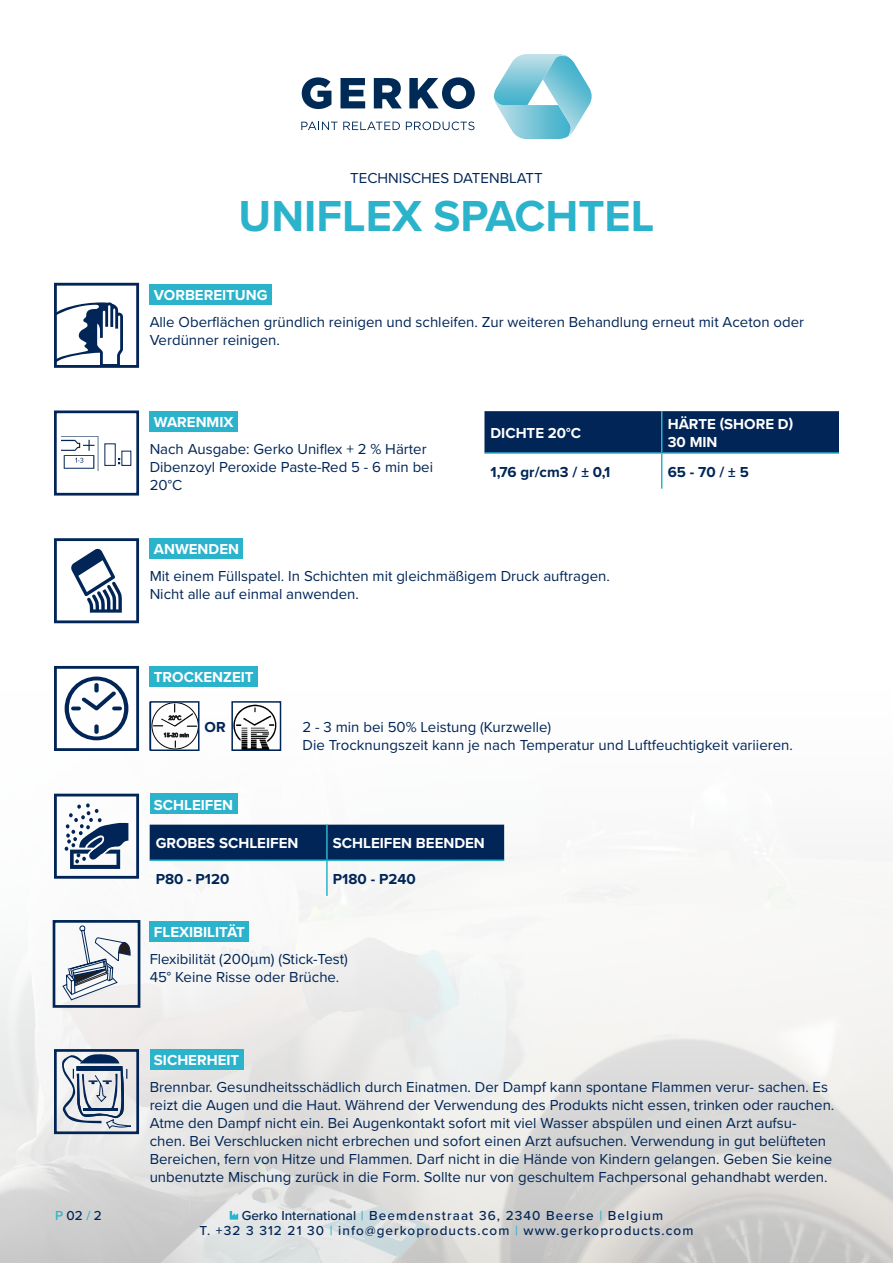
<style>
.page{position:relative;width:893px;height:1263px;background:#fff}
.page>*{position:absolute;margin:0;border:0;box-sizing:border-box;transform-origin:0 0}
.t1{font:700 45px "Proxima Nova";color:#2bb3cc}
.Alineastijl{font:15px/18px "Proxima Nova";color:#012556}
.t2{font:700 15px "Proxima Nova";color:#fff}
.Alineastijl-2{font:700 15px "Proxima Nova";color:#012556}
.t3{font:500 13.5px/15px "Proxima Nova";letter-spacing:.08em;color:#012556}
.s1{color:#2bb3cc}
</style>
<div class="page">
<svg style="left:301px;top:122px;width:99px;height:8px"></svg>
<svg style="left:406px;top:122px;width:68px;height:8px"></svg>
<svg style="left:302px;top:77px;width:29px;height:32px"></svg>
<svg style="left:340px;top:78px;width:25px;height:30px"></svg>
<svg style="left:374px;top:78px;width:28px;height:30px"></svg>
<svg style="left:409px;top:77px;width:66px;height:32px"></svg>
<svg style="left:494px;top:54px;width:98px;height:85px"></svg>
<img style="left:0;top:665px;width:893px;height:598px">
<svg style="left:230px;top:1211px;width:8px;height:8px"></svg>
<svg style="left:54px;top:538px;width:85px;height:85px"></svg>
<svg style="left:54px;top:666px;width:85px;height:85px"></svg>
<svg style="left:54px;top:794px;width:85px;height:85px"></svg>
<svg style="left:54px;top:283px;width:85px;height:85px"></svg>
<svg style="left:62px;top:1053px;width:70px;height:83px"></svg>
<div style="left:54px;top:1049px;width:85px;height:85px;border:3px solid #012556"></div>
<div style="left:54px;top:410px;width:85px;height:85px;border:3px solid #012556"></div>
<img style="left:62px;top:436px;width:36px;height:34px">
<svg style="left:104px;top:443px;width:28px;height:23px"></svg>
<svg style="left:75px;top:458px;width:8px;height:5px"></svg>
<div style="left:53px;top:920px;width:87px;height:88px;border:3px solid #012556"></div>
<svg style="left:62px;top:923px;width:69px;height:78px"></svg>
<div style="left:150px;top:284px;width:122px;height:20px;background:#2bb3cc"></div>
<div style="left:150px;top:411px;width:88px;height:20px;background:#2bb3cc"></div>
<div style="left:150px;top:538px;width:93px;height:21px;background:#2bb3cc"></div>
<div style="left:150px;top:666px;width:108px;height:20px;background:#2bb3cc"></div>
<div style="left:150px;top:794px;width:87px;height:20px;background:#2bb3cc"></div>
<div style="left:150px;top:1049px;width:94px;height:20px;background:#2bb3cc"></div>
<div style="left:150px;top:825px;width:354px;height:34px;background:#012556"></div>
<hr style="left:326px;top:825px;width:2px;height:34px;background:#2bb3cc">
<hr style="left:326px;top:861px;width:2px;height:35px;background:#2bb3cc">
<hr style="left:150px;top:859px;width:177px;height:2px;background:#2bb3cc">
<hr style="left:327px;top:859px;width:177px;height:2px;background:#2bb3cc">
<div style="left:150px;top:921px;width:99px;height:21px;background:#2bb3cc"></div>
<div style="left:484px;top:411px;width:355px;height:41px;background:#012556"></div>
<hr style="left:661px;top:411px;width:1px;height:41px;background:#2bb3cc">
<hr style="left:661px;top:454px;width:1px;height:35px;background:#2bb3cc">
<hr style="left:484px;top:452px;width:178px;height:2px;background:#2bb3cc">
<hr style="left:662px;top:452px;width:177px;height:2px;background:#2bb3cc">
<img style="left:234px;top:704px;width:44px;height:44px">
<div style="left:231px;top:701px;width:50px;height:50px;border:2px solid #012556"></div>
<img style="left:153px;top:704px;width:43px;height:44px">
<svg style="left:169px;top:715px;width:12px;height:5px"></svg>
<svg style="left:164px;top:733px;width:25px;height:4px"></svg>
<div style="left:150px;top:701px;width:49px;height:50px;border:2px solid #012556"></div>
<p class="t3" style="left:55px;top:1207px;width:48px"><span class="s1">P</span> 02 <span class="s1">/</span> 2</p>
<p class="Alineastijl" style="left:350px;top:168px;width:194px">TECHNISCHES DATENBLATT</p>
<p class="t1" style="left:239px;top:182px;width:417px">UNIFLEX SPACHTEL</p>
<p class="t2" style="left:154px;top:284px;width:115px">VORBEREITUNG</p>
<p class="Alineastijl" style="left:150px;top:312px;width:656px">Alle Oberflächen gründlich reinigen und schleifen. Zur weiteren Behandlung erneut mit Aceton oder<br>Verdünner reinigen.</p>
<p class="t2" style="left:154px;top:411px;width:81px">WARENMIX</p>
<p class="Alineastijl" style="left:150px;top:439px;width:285px">Nach Ausgabe: Gerko Uniflex + 2 % Härter<br>Dibenzoyl Peroxide Paste-Red 5 - 6 min bei<br>20°C</p>
<p class="t2" style="left:154px;top:538px;width:87px">ANWENDEN</p>
<p class="t2" style="left:490px;top:422px;width:92px">DICHTE 20°C</p>
<p class="t2" style="left:668px;top:413px;width:127px">HÄRTE (SHORE D)</p>
<p class="t2" style="left:668px;top:431px;width:51px">30 MIN</p>
<p class="Alineastijl-2" style="left:490px;top:461px;width:121px">1,76 gr/cm3 / ± 0,1</p>
<p class="Alineastijl-2" style="left:668px;top:461px;width:83px">65 - 70 / ± 5</p>
<p class="Alineastijl" style="left:150px;top:566px;width:462px">Mit einem Füllspatel. In Schichten mit gleichmäßigem Druck auftragen.</p>
<p class="Alineastijl" style="left:150px;top:584px;width:211px">Nicht alle auf einmal anwenden.</p>
<p class="t2" style="left:154px;top:666px;width:101px">TROCKENZEIT</p>
<p class="Alineastijl-2" style="left:205px;top:716px;width:23px">OR</p>
<p class="t2" style="left:154px;top:793px;width:81px">SCHLEIFEN</p>
<p class="Alineastijl" style="left:302px;top:717px;width:250px">2 - 3 min bei 50% Leistung (Kurzwelle)</p>
<p class="Alineastijl" style="left:302px;top:735px;width:492px">Die Trocknungszeit kann je nach Temperatur und Luftfeuchtigkeit variieren.</p>
<p class="t2" style="left:156px;top:832px;width:144px">GROBES SCHLEIFEN</p>
<p class="t2" style="left:333px;top:832px;width:153px">SCHLEIFEN BEENDEN</p>
<p class="Alineastijl-2" style="left:156px;top:868px;width:75px">P80 - P120</p>
<p class="Alineastijl-2" style="left:333px;top:868px;width:84px">P180 - P240</p>
<p class="t2" style="left:154px;top:921px;width:93px">FLEXIBILITÄT</p>
<p class="Alineastijl" style="left:150px;top:949px;width:200px">Flexibilität (200μm) (Stick-Test)</p>
<p class="Alineastijl" style="left:150px;top:967px;width:191px">45° Keine Risse oder Brüche.</p>
<p class="t2" style="left:154px;top:1049px;width:87px">SICHERHEIT</p>
<p class="Alineastijl" style="left:150px;top:1077px;width:686px">Brennbar. Gesundheitsschädlich durch Einatmen. Der Dampf kann spontane Flammen verur- sachen. Es reizt die Augen und die Haut. Während der Verwendung des Produkts nicht essen, trinken oder rauchen.<br>Atme den Dampf nicht ein. Bei Augenkontakt sofort mit viel Wasser abspülen und einen Arzt aufsu&shy;chen. Bei Verschlucken nicht erbrechen und sofort einen Arzt aufsuchen. Verwendung in gut belüfteten Bereichen, fern von Hitze und Flammen. Darf nicht in die Hände von Kindern gelangen. Geben Sie keine unbenutzte Mischung zurück in die Form. Sollte nur von geschultem Fachpersonal gehandhabt werden.</p>
<p class="t3" style="left:199px;top:1207px;width:495px;text-indent:42px">Gerko International <span class="s1">|</span> Beemdenstraat 36, 2340 Beerse <span class="s1">|</span> Belgium<br>T. +32 3 312 21 30 <span class="s1">|</span> info@gerkoproducts.com <span class="s1">|</span> www.gerkoproducts.com</p>
</div>
